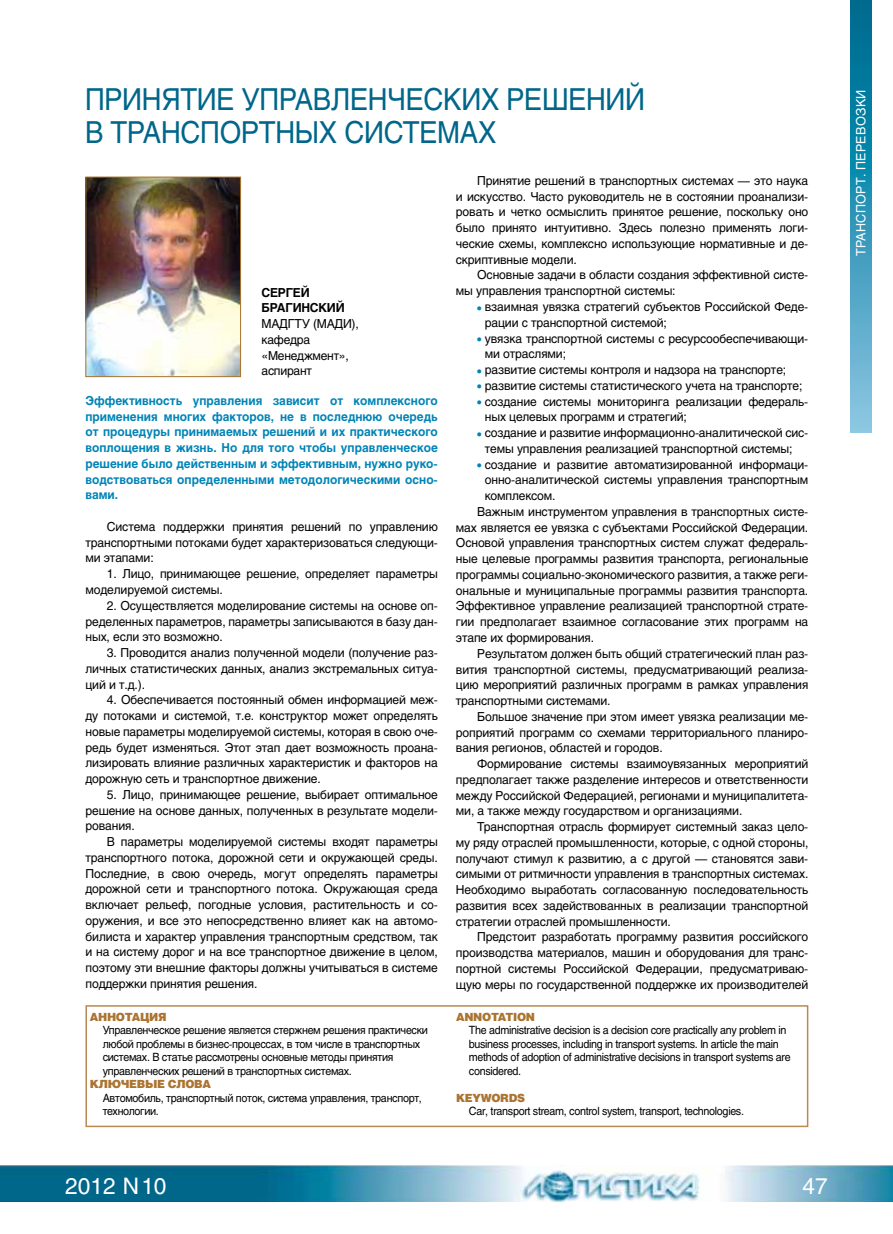
<style>
.page{position:relative;width:893px;height:1234px;background:#fff}
.page>*{position:absolute;margin:0;border:0;box-sizing:border-box;transform-origin:0 0}
.t1{font:30px "Helios";letter-spacing:-.01em;color:#00668a;scale:.91 1}
.t2{font:22.5px "Helios";color:#fff}
.t3{font:12.75px "Helios";letter-spacing:.02em;color:#fff}
.t4{font:12.3px/15.8px "Helios";letter-spacing:-.01em;color:#000;text-align:justify}
.t5{font:700 12.3px/15.8px "Helios";color:#0084b6;text-align:justify;scale:.96 1}
.t6{font:700 12.3px/15.8px "Helios";letter-spacing:-.02em;color:#000}
.t7{font:11.25px/13.5px "Helios";letter-spacing:-.03em;color:#000;scale:.95 1}
.t8{font:900 11.25px "Helios";letter-spacing:-.03em;color:#ab7430}
.s1{font-size:12.75px;color:#0084b6}
</style>
<div class="page">
<img style="left:0;top:1165px;width:893px;height:36px">
<svg style="left:850px;top:0;width:22px;height:432px;background:#3296b7"></svg>
<img style="left:87px;top:179px;width:152px;height:196px">
<div style="left:85px;top:177px;width:156px;height:200px;border:1px solid #ab7430"></div>
<div style="left:85px;top:1004px;width:723px;height:122px;border:2px solid #b88951"></div>
<h1 class="t1" style="left:85px;top:81px;width:21px">ПРИН</h1>
<h1 class="t1" style="left:161px;top:81px;width:128px">ЯТИЕ УПРАВ</h1>
<h1 class="t1" style="left:331px;top:81px;width:103px">ЛЕНЧЕСКИ</h1>
<h1 class="t1" style="left:481px;top:81px;width:117px">Х РЕШЕНИ</h1>
<h1 class="t1" style="left:625px;top:81px;width:23px">Й</h1>
<h1 class="t1" style="left:85px;top:114px;width:68px">В ТРАНСПОР</h1>
<h1 class="t1" style="left:259px;top:114px;width:116px">ТНЫХ СИС</h1>
<h1 class="t1" style="left:403px;top:114px;width:105px">ТЕМАХ</h1>
<p class="t6" style="left:261px;top:284px;width:85px">СЕРГЕЙ<br>БРАГИНСКИЙ</p>
<p class="t4" style="left:261px;top:316px;width:99px;text-align:left">МАДГТУ (МАДИ), кафедра «Менеджмент», аспирант</p>
<p class="t5" style="left:85px;top:392px;width:369px">Эффективность управления зависит от комплексного применения многих факторов, не в последнюю очередь от процедуры принимаемых решений и их практического воплощения в жизнь. Но для того чтобы управленческое решение было действенным и эффективным, нужно руко&shy;водствоваться определенными методологическими осно&shy;вами.</p>
<p class="t4" style="left:85px;top:518px;width:354px;text-indent:21px">Система поддержки принятия решений по управлению транспортными потоками будет характеризоваться следующи&shy;ми этапами:</p>
<p class="t4" style="left:85px;top:565px;width:354px;text-indent:21px">1. Лицо, принимающее решение, определяет параметры моделируемой системы.</p>
<p class="t4" style="left:85px;top:597px;width:354px;text-indent:21px">2. Осуществляется моделирование системы на основе оп&shy;ределенных параметров, параметры записываются в базу дан&shy;ных, если это возможно.</p>
<p class="t4" style="left:85px;top:644px;width:354px;text-indent:21px">3. Проводится анализ полученной модели (получение раз&shy;личных статистических данных, анализ экстремальных ситуа&shy;ций и т.д.).</p>
<p class="t4" style="left:85px;top:691px;width:354px;text-indent:21px">4. Обеспечивается постоянный обмен информацией меж&shy;ду потоками и системой, т.е. конструктор может определять новые параметры моделируемой системы, которая в свою оче&shy;редь будет изменяться. Этот этап дает возможность проана&shy;лизировать влияние различных характеристик и факторов на дорожную сеть и транспортное движение.</p>
<p class="t4" style="left:85px;top:786px;width:354px;text-indent:21px">5. Лицо, принимающее решение, выбирает оптимальное решение на основе данных, полученных в результате модели&shy;рования.</p>
<p class="t4" style="left:85px;top:833px;width:354px;text-indent:21px">В параметры моделируемой системы входят параметры транспортного потока, дорожной сети и окружающей среды.<br>Последние, в свою очередь, могут определять параметры дорожной сети и транспортного потока. Окружающая среда включает рельеф, погодные условия, растительность и со&shy;оружения, и все это непосредственно влияет как на автомо&shy;билиста и характер управления транспортным средством, так и на систему дорог и на все транспортное движение в целом, поэтому эти внешние факторы должны учитываться в системе поддержки принятия решения.</p>
<p class="t8" style="left:90px;top:1009px;width:78px">АННОТАЦИЯ</p>
<p class="t7" style="left:103px;top:1023px;width:344px">Управленческое решение является стержнем решения практически любой проблемы в бизнес-процессах, в том числе в транспортных системах. В статье рассмотрены основные методы принятия управленческих решений в транспортных системах.</p>
<p class="t8" style="left:90px;top:1076px;width:123px">КЛЮЧЕВЫЕ СЛОВА</p>
<p class="t7" style="left:103px;top:1090px;width:337px">Автомобиль, транспортный поток, система управления, транспорт, технологии.</p>
<p class="t4" style="left:456px;top:172px;width:354px;text-indent:21px">Принятие решений в транспортных системах — это наука и искусство. Часто руководитель не в состоянии проанализи&shy;ровать и четко осмыслить принятое решение, поскольку оно было принято интуитивно. Здесь полезно применять логи&shy;ческие схемы, комплексно использующие нормативные и де&shy;скриптивные модели.</p>
<p class="t4" style="left:456px;top:267px;width:354px;text-indent:21px">Основные задачи в области создания эффективной систе&shy;мы управления транспортной системы:</p>
<p class="t4" style="left:485px;top:298px;width:325px;text-indent:-8px"><span class="s1">•</span> взаимная увязка стратегий субъектов Российской Феде&shy;рации с транспортной системой;</p>
<p class="t4" style="left:485px;top:330px;width:325px;text-indent:-8px"><span class="s1">•</span> увязка транспортной системы с ресурсообеспечивающи&shy;ми отраслями;</p>
<p class="t4" style="left:477px;top:361px;width:311px"><span class="s1">•</span> развитие системы контроля и надзора на транспорте;</p>
<p class="t4" style="left:477px;top:377px;width:327px"><span class="s1">•</span> развитие системы статистического учета на транспорте;</p>
<p class="t4" style="left:485px;top:393px;width:325px;text-indent:-8px"><span class="s1">•</span> создание системы мониторинга реализации федераль&shy;ных целевых программ и стратегий;</p>
<p class="t4" style="left:485px;top:424px;width:325px;text-indent:-8px"><span class="s1">•</span> создание и развитие информационно-аналитической сис&shy;темы управления реализацией транспортной системы;</p>
<p class="t4" style="left:477px;top:456px;width:333px"><span class="s1">•</span> создание и развитие автоматизированной информаци-</p>
<p class="t4" style="left:485px;top:472px;width:325px">онно-аналитической системы управления транспортным</p>
<p class="t4" style="left:485px;top:487px;width:72px">комплексом.</p>
<p class="t4" style="left:477px;top:503px;width:333px">Важным инструментом управления в транспортных систе-</p>
<p class="t4" style="left:456px;top:519px;width:354px">мах является ее увязка с субъектами Российской Федерации.</p>
<p class="t4" style="left:456px;top:535px;width:354px">Основой управления транспортных систем служат федераль-</p>
<p class="t4" style="left:456px;top:550px;width:354px">ные целевые программы развития транспорта, региональные</p>
<p class="t4" style="left:456px;top:566px;width:354px">программы социально-экономического развития, а также реги-</p>
<p class="t4" style="left:456px;top:582px;width:354px">ональные и муниципальные программы развития транспорта.</p>
<p class="t4" style="left:456px;top:598px;width:354px">Эффективное управление реализацией транспортной страте-</p>
<p class="t4" style="left:456px;top:613px;width:354px">гии предполагает взаимное согласование этих программ на</p>
<p class="t4" style="left:456px;top:629px;width:140px">этапе их формирования.</p>
<p class="t4" style="left:477px;top:645px;width:333px">Результатом должен быть общий стратегический план раз-</p>
<p class="t4" style="left:456px;top:661px;width:354px">вития транспортной системы, предусматривающий реализа-</p>
<p class="t4" style="left:456px;top:676px;width:354px">цию мероприятий различных программ в рамках управления</p>
<p class="t4" style="left:456px;top:692px;width:156px">транспортными системами.</p>
<p class="t4" style="left:477px;top:708px;width:333px">Большое значение при этом имеет увязка реализации ме-</p>
<p class="t4" style="left:456px;top:724px;width:354px">роприятий программ со схемами территориального планиро-</p>
<p class="t4" style="left:456px;top:739px;width:208px">вания регионов, областей и городов.</p>
<p class="t4" style="left:477px;top:755px;width:333px">Формирование системы взаимоувязанных мероприятий</p>
<p class="t4" style="left:456px;top:771px;width:354px">предполагает также разделение интересов и ответственности</p>
<p class="t4" style="left:456px;top:787px;width:354px">между Российской Федерацией, регионами и муниципалитета-</p>
<p class="t4" style="left:456px;top:802px;width:288px">ми, а также между государством и организациями.</p>
<p class="t4" style="left:477px;top:818px;width:333px">Транспортная отрасль формирует системный заказ цело-</p>
<p class="t4" style="left:456px;top:834px;width:354px">му ряду отраслей промышленности, которые, с одной стороны,</p>
<p class="t4" style="left:456px;top:850px;width:354px">получают стимул к развитию, а с другой — становятся зави-</p>
<p class="t4" style="left:456px;top:865px;width:354px">симыми от ритмичности управления в транспортных системах.</p>
<p class="t4" style="left:456px;top:881px;width:354px">Необходимо выработать согласованную последовательность</p>
<p class="t4" style="left:456px;top:897px;width:354px">развития всех задействованных в реализации транспортной</p>
<p class="t4" style="left:456px;top:913px;width:216px">стратегии отраслей промышленности.</p>
<p class="t4" style="left:477px;top:928px;width:333px">Предстоит разработать программу развития российского</p>
<p class="t4" style="left:456px;top:944px;width:354px">производства материалов, машин и оборудования для транс-</p>
<p class="t4" style="left:456px;top:960px;width:354px">портной системы Российской Федерации, предусматриваю-</p>
<p class="t4" style="left:456px;top:976px;width:354px">щую меры по государственной поддержке их производителей</p>
<p class="t8" style="left:456px;top:1009px;width:80px">ANNOTATION</p>
<p class="t7" style="left:469px;top:1023px;width:340px">The administrative decision is a decision core practically any problem in business processes, including in transport systems. In article the main methods of adoption of administrative decisions in transport systems are considered.</p>
<p class="t8" style="left:456px;top:1090px;width:71px">KEYWORDS</p>
<p class="t7" style="left:469px;top:1104px;width:291px">Car, transport stream, control system, transport, technologies.</p>
<h2 class="t2" style="left:65px;top:1172px;width:103px">2012 N10</h2>
<h2 class="t2" style="left:802px;top:1172px;width:27px">47</h2>
<p class="t3" style="left:853px;top:256px;width:168px;rotate:-90deg">Транспорт. Перевозки</p>
</div>
